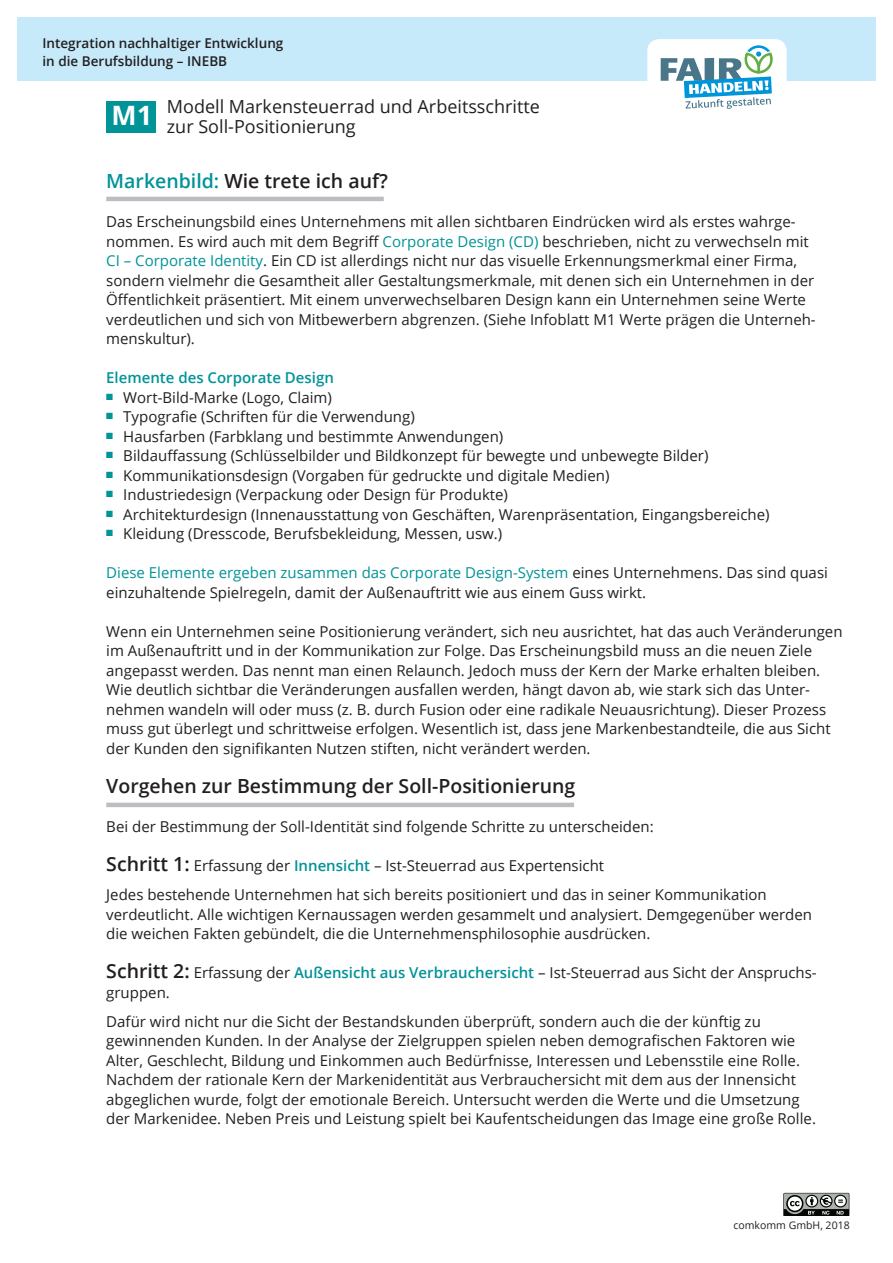
<style>
.page{position:relative;width:893px;height:1263px;background:#fff}
.page>*{position:absolute;margin:0;border:0;box-sizing:border-box;transform-origin:0 0}
.t1{font:600 19.5px "Open Sans";color:#231f20}
.t2{font:18px/19.5px "Open Sans";color:#231f20}
.t3{font:15px/19.5px "Open Sans";color:#231f20}
.t4{font:600 15px "Open Sans";color:#009398}
.t5{font:600 13.5px/17.5px "Open Sans";color:#231f20}
.t6{font:10.5px "Open Sans";color:#231f20}
.s1{color:#009398}
.s2{font-weight:600;font-size:19.5px}
.s3{font-weight:600;color:#009398}
</style>
<div class="page">
<div style="left:17px;top:17px;width:859px;height:64px;background:#c6eafa"></div>
<div style="left:647px;top:39px;width:140px;height:77px;background:#fff;border-radius:12px"></div>
<svg style="left:661px;top:45px;width:112px;height:64px"></svg>
<div style="left:106px;top:101px;width:50px;height:31px;background:#009398"></div>
<hr style="left:106px;top:803px;width:468px;height:4px;background:#bcbdc0">
<hr style="left:106px;top:197px;width:278px;height:4px;background:#bcbdc0">
<svg style="left:783px;top:1193px;width:67px;height:23px;background:#747774"></svg>
<p class="t5" style="left:43px;top:34px;width:242px">Integration nachhaltiger Entwicklung in die Berufsbildung – INEBB</p>
<p class="t2" style="left:112px;top:97px;width:430px;text-indent:55px">Modell Markensteuerrad und Arbeitsschritte<br><sup>M</sup> <sup>1</sup> zur Soll-Positionierung</p>
<h1 class="t1" style="left:106px;top:168px;width:283px"><span class="s1">Markenbild:</span> Wie trete ich auf?</h1>
<p class="t3" style="left:106px;top:212px;width:711px">Das Erscheinungsbild eines Unternehmens mit allen sichtbaren Eindrücken wird als erstes wahrge&shy;nommen. Es wird auch mit dem Begriff <span class="s1">Corporate Design (CD)</span> beschrieben, nicht zu verwechseln mit <span class="s1">CI – Corporate Identity</span>. Ein CD ist allerdings nicht nur das visuelle Erkennungsmerkmal einer Firma, sondern vielmehr die Gesamtheit aller Gestaltungsmerkmale, mit denen sich ein Unternehmen in der Öffentlichkeit präsentiert. Mit einem unverwechselbaren Design kann ein Unternehmen seine Werte verdeutlichen und sich von Mitbewerbern abgrenzen. (Siehe Infoblatt M1 Werte prägen die Unterneh&shy;menskultur).</p>
<p class="t4" style="left:106px;top:367px;width:229px">Elemente des Corporate Design</p>
<p class="t3" style="left:106px;top:387px;width:227px"><sup>■</sup> Wort-Bild-Marke (Logo, Claim)</p>
<p class="t3" style="left:106px;top:407px;width:310px"><sup>■</sup> Typografie (Schriften für die Verwendung)</p>
<p class="t3" style="left:106px;top:426px;width:398px"><sup>■</sup> Hausfarben (Farbklang und bestimmte Anwendungen)</p>
<p class="t3" style="left:106px;top:446px;width:604px"><sup>■</sup> Bildauffassung (Schlüsselbilder und Bildkonzept für bewegte und unbewegte Bilder)</p>
<p class="t3" style="left:106px;top:465px;width:505px"><sup>■</sup> Kommunikationsdesign (Vorgaben für gedruckte und digitale Medien)</p>
<p class="t3" style="left:106px;top:485px;width:403px"><sup>■</sup> Industriedesign (Verpackung oder Design für Produkte)</p>
<p class="t3" style="left:106px;top:504px;width:665px"><sup>■</sup> Architekturdesign (Innenausstattung von Geschäften, Warenpräsentation, Eingangsbereiche)</p>
<p class="t3" style="left:106px;top:524px;width:398px"><sup>■</sup> Kleidung (Dresscode, Berufsbekleidung, Messen, usw.)</p>
<p class="t3" style="left:106px;top:563px;width:723px"><span class="s1">Diese Elemente ergeben zusammen das Corporate Design-System</span> eines Unternehmens. Das sind quasi einzuhaltende Spielregeln, damit der Außenauftritt wie aus einem Guss wirkt.</p>
<p class="t3" style="left:106px;top:621px;width:738px">Wenn ein Unternehmen seine Positionierung verändert, sich neu ausrichtet, hat das auch Veränderungen im Außenauftritt und in der Kommunikation zur Folge. Das Erscheinungsbild muss an die neuen Ziele angepasst werden. Das nennt man einen Relaunch. Jedoch muss der Kern der Marke erhalten bleiben.<br>Wie deutlich sichtbar die Veränderungen ausfallen werden, hängt davon ab, wie stark sich das Unter&shy;nehmen wandeln will oder muss (z. B. durch Fusion oder eine radikale Neuausrichtung). Dieser Prozess muss gut überlegt und schrittweise erfolgen. Wesentlich ist, dass jene Markenbestandteile, die aus Sicht der Kunden den signifikanten Nutzen stiften, nicht verändert werden.</p>
<h1 class="t1" style="left:106px;top:772px;width:471px">Vorgehen zur Bestimmung der Soll-Positionierung</h1>
<p class="t3" style="left:106px;top:816px;width:549px">Bei der Bestimmung der Soll-Identität sind folgende Schritte zu unterscheiden:</p>
<p class="t3" style="left:106px;top:850px;width:662px;line-height:29.2px"><span class="s2">Schritt 1:</span> Erfassung der <span class="s3">Innensicht</span> – Ist-Steuerrad aus Expertensicht<br>Jedes bestehende Unternehmen hat sich bereits positioniert und das in seiner Kommunikation</p>
<p class="t3" style="left:106px;top:904px;width:707px">verdeutlicht. Alle wichtigen Kernaussagen werden gesammelt und analysiert. Demgegenüber werden die weichen Fakten gebündelt, die die Unternehmensphilosophie ausdrücken.</p>
<p class="t3" style="left:106px;top:962px;width:712px"><span class="s2">Schritt 2:</span> Erfassung der <span class="s3">Außensicht aus Verbrauchersicht</span> – Ist-Steuerrad aus Sicht der Anspruchs&shy;gruppen.</p>
<p class="t3" style="left:106px;top:1011px;width:711px">Dafür wird nicht nur die Sicht der Bestandskunden überprüft, sondern auch die der künftig zu gewinnenden Kunden. In der Analyse der Zielgruppen spielen neben demografischen Faktoren wie Alter, Geschlecht, Bildung und Einkommen auch Bedürfnisse, Interessen und Lebensstile eine Rolle.<br>Nachdem der rationale Kern der Markenidentität aus Verbrauchersicht mit dem aus der Innensicht abgeglichen wurde, folgt der emotionale Bereich. Untersucht werden die Werte und die Umsetzung der Markenidee. Neben Preis und Leistung spielt bei Kaufentscheidungen das Image eine große Rolle.</p>
<p class="t6" style="left:733px;top:1218px;width:118px">comkomm GmbH, 2018</p>
</div>
